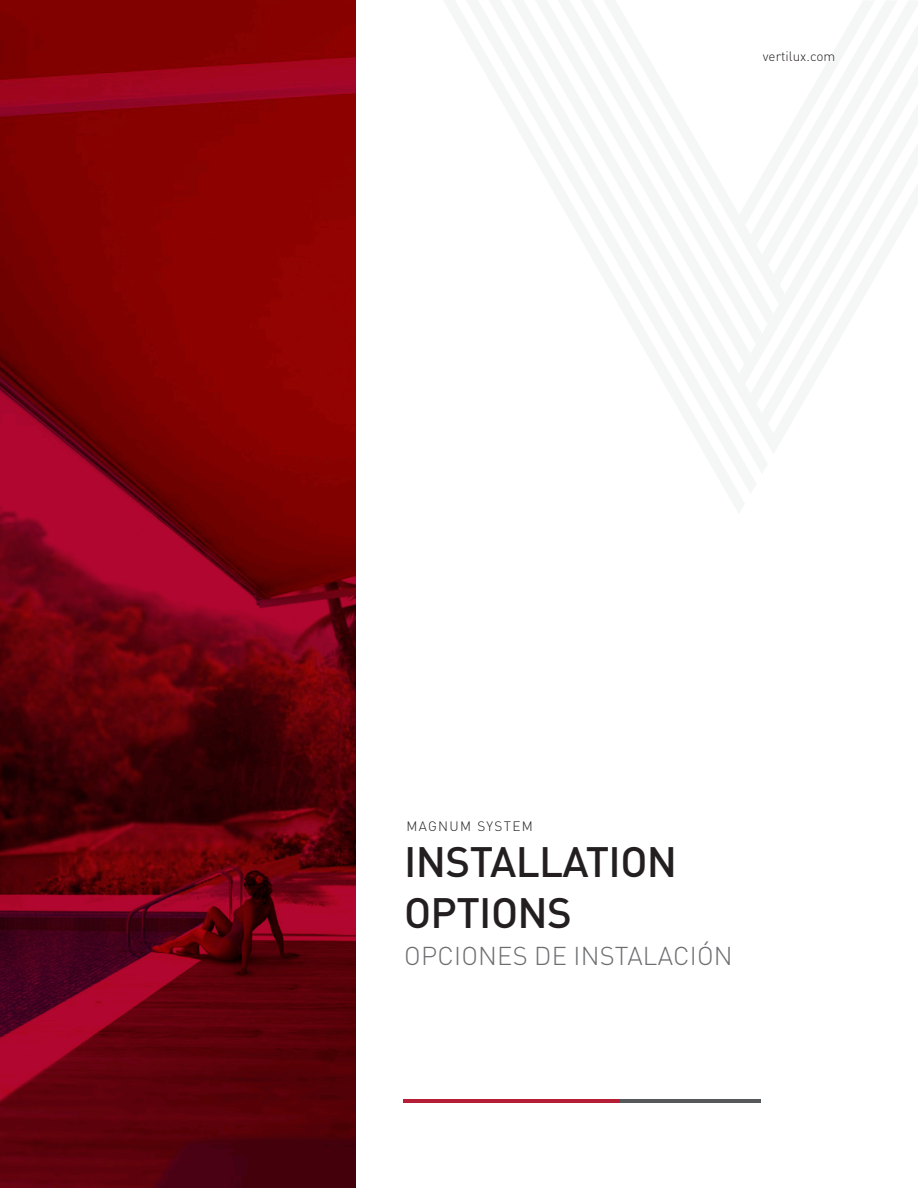
<style>
.page{position:relative;width:918px;height:1188px;background:#fff}
.page>*{position:absolute;margin:0;border:0;box-sizing:border-box;transform-origin:0 0}
.t1{font:500 42px/50.4px "DIN Pro";letter-spacing:-.015em;color:#231f20}
.t2{font:300 25.5px "DIN Pro";letter-spacing:.01em;color:#6c6d70}
.t3{font:300 13.5px "DIN Pro";color:#231f20}
.t4{font:300 13.5px "DIN Pro";letter-spacing:.09em;color:#231f20}
</style>
<div class="page">
<hr style="left:404px;top:1099px;width:217px;height:4px;background:#b61e37">
<hr style="left:620px;top:1099px;width:141px;height:4px;background:#57585a">
<img style="left:0;top:0;width:356px;height:1188px">
<p class="t3" style="left:763px;top:46px;width:74px">vertilux.com</p>
<p class="t4" style="left:406px;top:816px;width:128px">MAGNUM SYSTEM</p>
<h1 class="t1" style="left:404px;top:835px;width:275px">INSTALLATION<br>OPTIONS</h1>
<p class="t2" style="left:404px;top:936px;width:330px">OPCIONES DE INSTALACIÓN</p>
</div>
